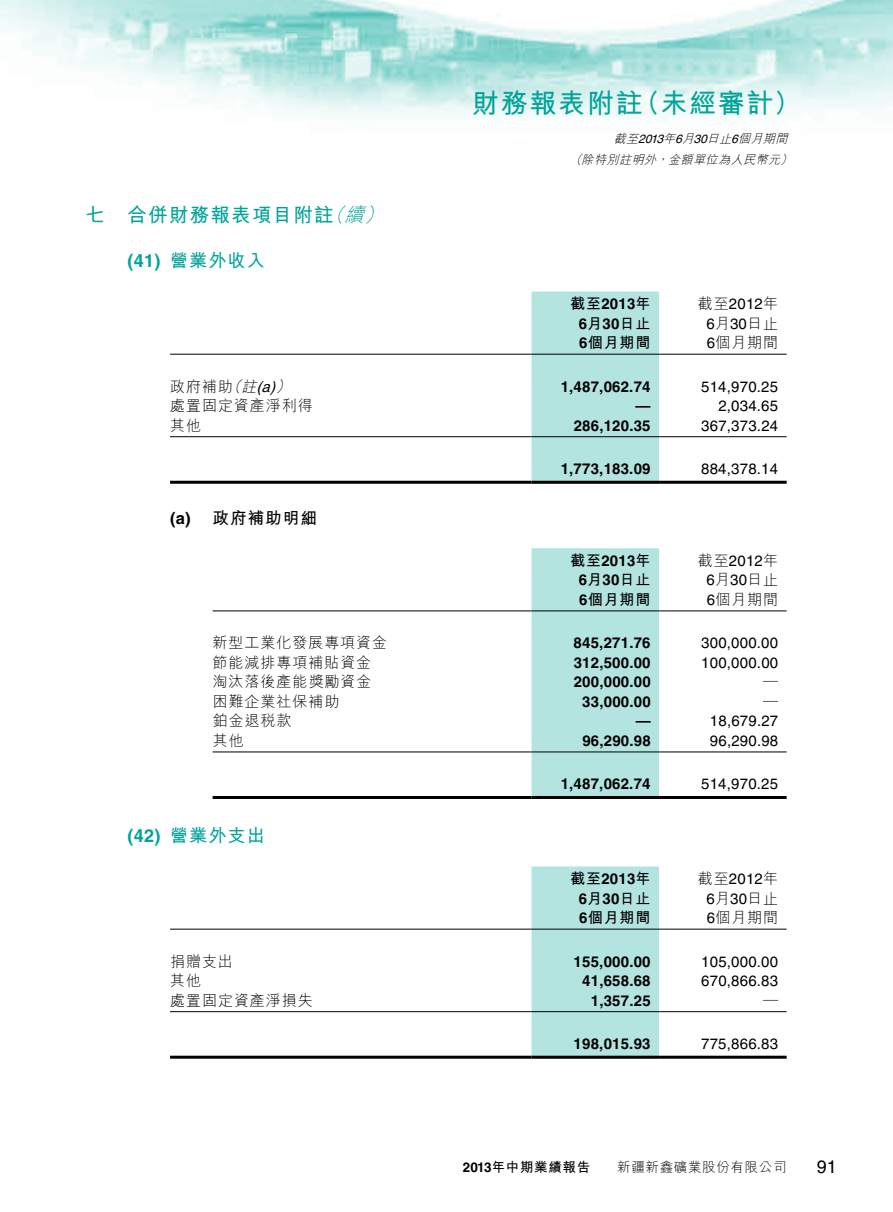
<style>
.page{position:relative;width:893px;height:1212px;background:#fff}
.page>*{position:absolute;margin:0;border:0;box-sizing:border-box;transform-origin:0 0}
.t1{font:700 27px "M Hei HK";letter-spacing:.065em;color:#00a498}
.t2{font:700 19.5px "M Hei HK";letter-spacing:.065em;color:#00a498}
.t3{font:700 18px "M Hei HK";letter-spacing:.065em;color:#00a498}
.t4{font:18px "Helvetica LT Std";color:#000}
.t5{font:700 16.5px "M Hei HK";letter-spacing:.065em;color:#000}
.t6{font:700 15px/19.5px "Helvetica LT Std";letter-spacing:.015em;color:#000;text-align:center}
.t7{font:15px/19.5px "Helvetica LT Std";letter-spacing:.015em;color:#000;text-align:center}
.t8{font:300 15px "M Hei HK";letter-spacing:.065em;color:#000}
.t9{font:700 15px "M Hei HK";letter-spacing:.065em;color:#000}
.t10{font:300 13.5px "M Hei HK";letter-spacing:.05em;color:#000}
.t11{font:700 13.5px "M Hei HK";letter-spacing:.05em;color:#000}
.t12{font:italic 300 12px/21px "M Hei HK";color:#000}
.s1{font-weight:300;font-style:italic}
.s2{font-family:"Helvetica LT Std"}
.s3{font-family:"Helvetica LT Std";font-weight:400}
.s4{font-family:"M Hei HK"}
.s5{font-family:"M Hei HK";font-weight:300}
.s6{font-style:italic}
.s7{font-family:"Helvetica LT Std";font-weight:400;font-style:italic}
</style>
<div class="page">
<img style="left:0;top:0;width:893px;height:119px">
<div style="left:531px;top:291px;width:128px;height:190px;background:#b3e4e0"></div>
<hr style="left:170px;top:354px;width:361px;height:1px;background:#000">
<hr style="left:531px;top:354px;width:128px;height:1px;background:#000">
<hr style="left:659px;top:354px;width:128px;height:1px;background:#000">
<hr style="left:170px;top:436px;width:361px;height:1px;background:#000">
<hr style="left:531px;top:436px;width:128px;height:1px;background:#000">
<hr style="left:659px;top:436px;width:128px;height:1px;background:#000">
<hr style="left:170px;top:481px;width:361px;height:3px;background:#000">
<hr style="left:531px;top:481px;width:128px;height:3px;background:#000">
<hr style="left:659px;top:481px;width:128px;height:3px;background:#000">
<div style="left:531px;top:548px;width:128px;height:248px;background:#b3e4e0"></div>
<hr style="left:213px;top:610px;width:318px;height:1px;background:#000">
<hr style="left:531px;top:610px;width:128px;height:1px;background:#000">
<hr style="left:659px;top:610px;width:128px;height:1px;background:#000">
<hr style="left:213px;top:751px;width:318px;height:1px;background:#000">
<hr style="left:531px;top:751px;width:128px;height:1px;background:#000">
<hr style="left:659px;top:751px;width:128px;height:1px;background:#000">
<hr style="left:213px;top:796px;width:318px;height:3px;background:#000">
<hr style="left:531px;top:796px;width:128px;height:3px;background:#000">
<hr style="left:659px;top:796px;width:128px;height:3px;background:#000">
<div style="left:531px;top:866px;width:128px;height:190px;background:#b3e4e0"></div>
<hr style="left:170px;top:929px;width:361px;height:1px;background:#000">
<hr style="left:531px;top:929px;width:128px;height:1px;background:#000">
<hr style="left:659px;top:929px;width:128px;height:1px;background:#000">
<hr style="left:170px;top:1011px;width:361px;height:1px;background:#000">
<hr style="left:531px;top:1011px;width:128px;height:1px;background:#000">
<hr style="left:659px;top:1011px;width:128px;height:1px;background:#000">
<hr style="left:170px;top:1056px;width:361px;height:3px;background:#000">
<hr style="left:531px;top:1056px;width:128px;height:3px;background:#000">
<hr style="left:659px;top:1056px;width:128px;height:3px;background:#000">
<h2 class="t2" style="left:85px;top:200px;width:305px">七 合併財務報表項目附註<span class="s1">（續）</span></h2>
<p class="t3" style="left:128px;top:247px;width:139px"><span class="s2">(41)</span> 營業外收入</p>
<h1 class="t1" style="left:472px;top:83px;width:330px">財務報表附註（未經審計）</h1>
<p class="t12" style="left:570px;top:127px;width:227px;text-indent:44px">截至<span class="s3">2013</span>年<span class="s3">6</span>月<span class="s3">30</span>日止<span class="s3">6</span>個月期間（除特別註明外，金額單位為人民幣元）</p>
<p class="t6" style="left:570px;top:294px;width:82px"><span class="s4">截至</span>2013<span class="s4">年<br></span>6<span class="s4">月</span>30<span class="s4">日止</span></p>
<p class="t9" style="left:579px;top:332px;width:73px"><span class="s2">6</span>個月期間</p>
<p class="t7" style="left:698px;top:294px;width:82px"><span class="s5">截至</span>2012<span class="s5">年<br></span>6<span class="s5">月</span>30<span class="s5">日止</span></p>
<p class="t8" style="left:707px;top:335px;width:73px"><span class="s3">6</span>個月期間</p>
<p class="t8" style="left:170px;top:378px;width:126px">政府補助<span class="s6">（註</span><span class="s7">(a)</span><span class="s6">）</span></p>
<p class="t6" style="left:561px;top:376px;width:91px">1,487,062.74</p>
<p class="t7" style="left:701px;top:377px;width:78px">514,970.25</p>
<p class="t8" style="left:170px;top:398px;width:144px">處置固定資產淨利得</p>
<p class="t6" style="left:636px;top:396px;width:16px">—</p>
<p class="t7" style="left:718px;top:396px;width:61px">2,034.65</p>
<p class="t8" style="left:170px;top:417px;width:32px">其他</p>
<p class="t6" style="left:574px;top:415px;width:78px">286,120.35</p>
<p class="t7" style="left:701px;top:416px;width:78px">367,373.24</p>
<p class="t6" style="left:561px;top:459px;width:91px">1,773,183.09</p>
<p class="t7" style="left:701px;top:459px;width:78px">884,378.14</p>
<p class="t5" style="left:170px;top:506px;width:148px"><span class="s2">(a)</span> 政府補助明細</p>
<p class="t6" style="left:570px;top:550px;width:82px"><span class="s4">截至</span>2013<span class="s4">年<br></span>6<span class="s4">月</span>30<span class="s4">日止</span></p>
<p class="t9" style="left:579px;top:588px;width:73px"><span class="s2">6</span>個月期間</p>
<p class="t7" style="left:698px;top:551px;width:82px"><span class="s5">截至</span>2012<span class="s5">年<br></span>6<span class="s5">月</span>30<span class="s5">日止</span></p>
<p class="t8" style="left:707px;top:592px;width:73px"><span class="s3">6</span>個月期間</p>
<p class="t8" style="left:213px;top:635px;width:176px">新型工業化發展專項資金</p>
<p class="t6" style="left:574px;top:633px;width:78px">845,271.76</p>
<p class="t7" style="left:701px;top:633px;width:78px">300,000.00</p>
<p class="t8" style="left:213px;top:655px;width:160px">節能減排專項補貼資金</p>
<p class="t6" style="left:574px;top:653px;width:78px">312,500.00</p>
<p class="t7" style="left:701px;top:653px;width:78px">100,000.00</p>
<p class="t8" style="left:213px;top:674px;width:160px">淘汰落後產能獎勵資金</p>
<p class="t6" style="left:574px;top:672px;width:78px">200,000.00</p>
<p class="t8" style="left:763px;top:674px;width:16px">—</p>
<p class="t8" style="left:213px;top:694px;width:128px">困難企業社保補助</p>
<p class="t6" style="left:582px;top:692px;width:70px">33,000.00</p>
<p class="t8" style="left:763px;top:694px;width:16px">—</p>
<p class="t8" style="left:213px;top:713px;width:80px">鉑金退稅款</p>
<p class="t6" style="left:636px;top:711px;width:16px">—</p>
<p class="t7" style="left:710px;top:711px;width:70px">18,679.27</p>
<p class="t8" style="left:213px;top:733px;width:32px">其他</p>
<p class="t6" style="left:582px;top:731px;width:70px">96,290.98</p>
<p class="t7" style="left:710px;top:731px;width:70px">96,290.98</p>
<p class="t6" style="left:561px;top:774px;width:91px">1,487,062.74</p>
<p class="t7" style="left:701px;top:774px;width:78px">514,970.25</p>
<p class="t3" style="left:128px;top:822px;width:139px"><span class="s2">(42)</span> 營業外支出</p>
<p class="t6" style="left:570px;top:869px;width:82px"><span class="s4">截至</span>2013<span class="s4">年<br></span>6<span class="s4">月</span>30<span class="s4">日止</span></p>
<p class="t9" style="left:579px;top:907px;width:73px"><span class="s2">6</span>個月期間</p>
<p class="t7" style="left:698px;top:869px;width:82px"><span class="s5">截至</span>2012<span class="s5">年<br></span>6<span class="s5">月</span>30<span class="s5">日止</span></p>
<p class="t8" style="left:707px;top:910px;width:73px"><span class="s3">6</span>個月期間</p>
<p class="t8" style="left:170px;top:953px;width:64px">捐贈支出</p>
<p class="t6" style="left:574px;top:951px;width:78px">155,000.00</p>
<p class="t7" style="left:701px;top:951px;width:78px">105,000.00</p>
<p class="t8" style="left:170px;top:973px;width:32px">其他</p>
<p class="t6" style="left:582px;top:971px;width:70px">41,658.68</p>
<p class="t7" style="left:701px;top:971px;width:78px">670,866.83</p>
<p class="t8" style="left:170px;top:992px;width:144px">處置固定資產淨損失</p>
<p class="t6" style="left:591px;top:990px;width:61px">1,357.25</p>
<p class="t6" style="left:574px;top:1034px;width:78px">198,015.93</p>
<p class="t7" style="left:701px;top:1034px;width:78px">775,866.83</p>
<p class="t11" style="left:463px;top:1157px;width:129px"><span class="s2">2013</span>年中期業績報告</p>
<p class="t10" style="left:617px;top:1160px;width:171px">新疆新鑫礦業股份有限公司</p>
<p class="t4" style="left:817px;top:1156px;width:22px">91</p>
</div>
